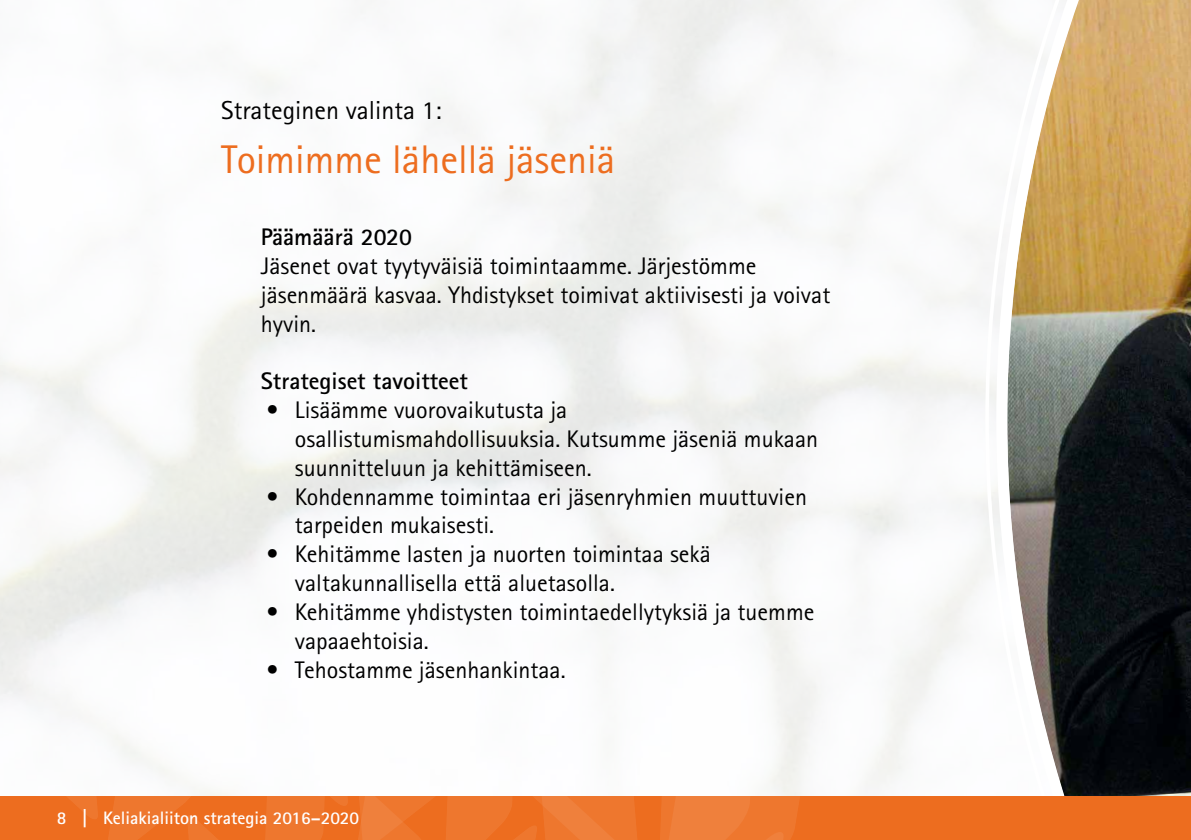
<style>
.page{position:relative;width:1191px;height:840px;background:#fff}
.page>*{position:absolute;margin:0;border:0;box-sizing:border-box;transform-origin:0 0}
.t1{font:40px "Rotis Sans Serif Std";color:#ed6d1f}
.t2{font:26px "Rotis Sans Serif Std";color:#000}
.t3{font:24px/28.8px "Rotis Sans Serif Std";color:#000}
.t4{font:700 24px "Rotis Sans Serif Std";color:#000}
.t5{font:700 18px "Rotis Sans Serif Std";color:#fff}
</style>
<div class="page">
<svg style="left:983px;top:0;width:7px;height:576px"></svg>
<svg style="left:990px;top:0;width:201px;height:795px"></svg>
<div style="left:0;top:795px;width:1191px;height:44px;background:#ed6d1f"></div>
<svg style="left:0;top:795px;width:829px;height:44px"></svg>
<p class="t2" style="left:221px;top:95px;width:222px">Strateginen valinta 1:</p>
<h1 class="t1" style="left:221px;top:136px;width:396px">Toimimme lähellä jäseniä</h1>
<p class="t4" style="left:261px;top:221px;width:153px">Päämäärä 2020</p>
<p class="t3" style="left:261px;top:251px;width:571px">Jäsenet ovat tyytyväisiä toimintaamme. Järjestömme jäsenmäärä kasvaa. Yhdistykset toimivat aktiivisesti ja voivat hyvin.</p>
<p class="t4" style="left:261px;top:365px;width:209px">Strategiset tavoitteet</p>
<p class="t3" style="left:295px;top:395px;width:525px;text-indent:-28px">• Lisäämme vuorovaikutusta ja osallistumismahdollisuuksia. Kutsumme jäseniä mukaan suunnitteluun ja kehittämiseen.</p>
<p class="t3" style="left:295px;top:482px;width:513px;text-indent:-28px">• Kohdennamme toimintaa eri jäsenryhmien muuttuvien tarpeiden mukaisesti.</p>
<p class="t3" style="left:295px;top:539px;width:417px;text-indent:-28px">• Kehitämme lasten ja nuorten toimintaa sekä valtakunnallisella että aluetasolla.</p>
<p class="t3" style="left:295px;top:597px;width:521px;text-indent:-28px">• Kehitämme yhdistysten toimintaedellytyksiä ja tuemme vapaaehtoisia.</p>
<p class="t3" style="left:266px;top:654px;width:300px">• Tehostamme jäsenhankintaa.</p>
<p class="t5" style="left:57px;top:806px;width:304px">8 | Keliakialiiton strategia 2016–2020</p>
</div>
